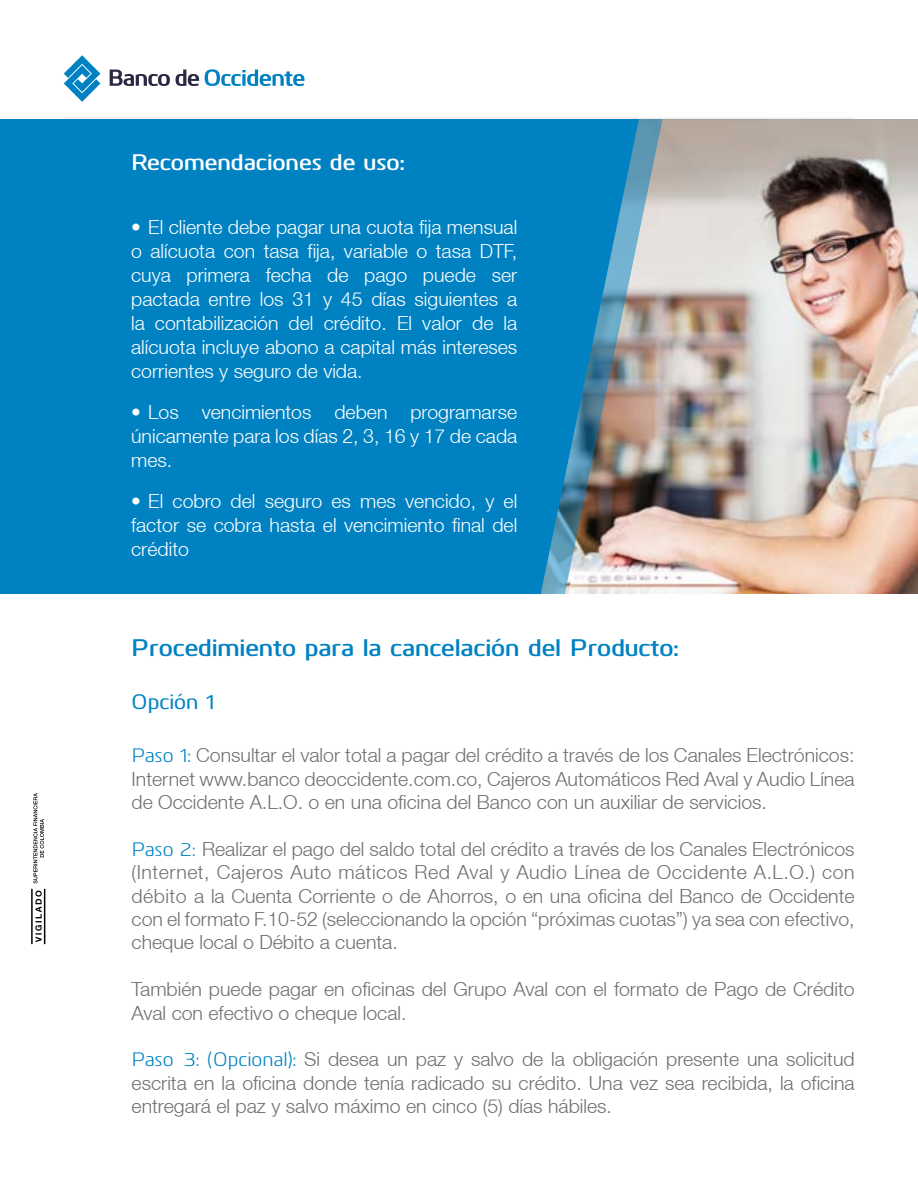
<style>
.page{position:relative;width:918px;height:1188px;background:#fff}
.page>*{position:absolute;margin:0;border:0;box-sizing:border-box;transform-origin:0 0}
.t1{font:600 24px "Kuro";color:#0082c2}
.t2{font:600 22.5px "Kuro";color:#fff}
.t3{font:500 21px "Kuro";color:#0082c2}
.t4{font:300 19.5px/23.4px "Helvetica Neue";color:#706f6f;text-align:justify}
.t5{font:300 19.5px/24px "Helvetica Neue";color:#fff;text-align:justify}
.s1{font-family:"Kuro";font-weight:400;color:#0082c2}
</style>
<div class="page">
<hr style="left:64px;top:118px;width:791px;height:1px;background:#706f6f">
<svg style="left:176px;top:70px;width:23px;height:16px"></svg>
<svg style="left:110px;top:70px;width:60px;height:16px"></svg>
<svg style="left:64px;top:55px;width:36px;height:47px"></svg>
<svg style="left:205px;top:69px;width:99px;height:17px"></svg>
<svg style="left:31px;top:793px;width:14px;height:151px"></svg>
<div style="left:0;top:119px;width:918px;height:475px;background:#0082c2"></div>
<img style="left:663px;top:119px;width:255px;height:475px">
<img style="left:541px;top:119px;width:122px;height:475px">
<p class="t2" style="left:131px;top:146px;width:275px">Recomendaciones de uso:</p>
<p class="t5" style="left:131px;top:215px;width:388px">• El cliente debe pagar una cuota fija mensual o alícuota con tasa fija, variable o tasa DTF, cuya primera fecha de pago puede ser pactada entre los 31 y 45 días siguientes a la contabilización del crédito. El valor de la alícuota incluye abono a capital más intereses corrientes y seguro de vida.</p>
<p class="t5" style="left:131px;top:400px;width:388px">• Los vencimientos deben programarse únicamente para los días 2, 3, 16 y 17 de cada mes.</p>
<p class="t5" style="left:131px;top:489px;width:388px">• El cobro del seguro es mes vencido, y el factor se cobra hasta el vencimiento final del crédito</p>
<p class="t1" style="left:131px;top:630px;width:549px">Procedimiento para la cancelación del Producto:</p>
<p class="t3" style="left:131px;top:686px;width:85px">Opción 1</p>
<p class="t4" style="left:132px;top:743px;width:725px"><span class="s1">Paso 1:</span> Consultar el valor total a pagar del crédito a través de los Canales Electrónicos:<br>Internet www.banco deoccidente.com.co, Cajeros Automáticos Red Aval y Audio Línea de Occidente A.L.O. o en una oficina del Banco con un auxiliar de servicios.</p>
<p class="t4" style="left:132px;top:837px;width:725px"><span class="s1">Paso 2:</span> Realizar el pago del saldo total del crédito a través de los Canales Electrónicos (Internet, Cajeros Auto máticos Red Aval y Audio Línea de Occidente A.L.O.) con débito a la Cuenta Corriente o de Ahorros, o en una oficina del Banco de Occidente con el formato F.10-52 (seleccionando la opción “próximas cuotas”) ya sea con efectivo, cheque local o Débito a cuenta.</p>
<p class="t4" style="left:132px;top:977px;width:725px">También puede pagar en oficinas del Grupo Aval con el formato de Pago de Crédito<br>Aval con efectivo o cheque local.</p>
<p class="t4" style="left:132px;top:1047px;width:725px"><span class="s1">Paso 3: (Opcional):</span> Si desea un paz y salvo de la obligación presente una solicitud escrita en la oficina donde tenía radicado su crédito. Una vez sea recibida, la oficina entregará el paz y salvo máximo en cinco (5) días hábiles.</p>
</div>
